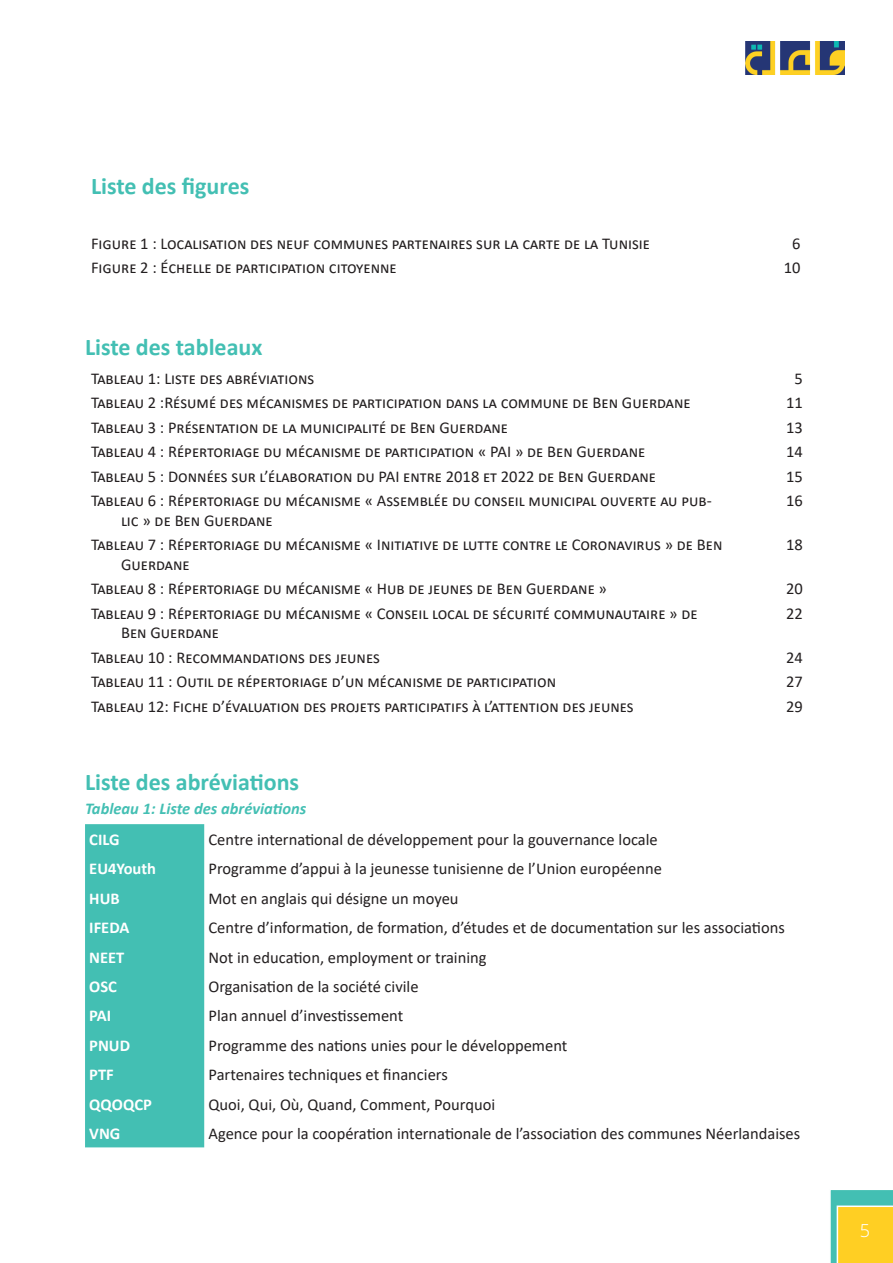
<style>
.page{position:relative;width:893px;height:1263px;background:#fff}
.page>*{position:absolute;margin:0;border:0;box-sizing:border-box;transform-origin:0 0}
.t1{font:700 24px "Calibri";color:#43bfb3}
.t2{font:300 18px "Noto Sans";color:#fff}
.t3{font:16.5px/19.8px "Calibri";color:#231f20}
.t4{font:700 16.5px "Calibri";color:#fff}
.t5{font:italic 700 16.5px "Calibri";color:#43bfb3}
</style>
<div class="page">
<svg style="left:830px;top:1190px;width:63px;height:73px;background:#c9cc56"></svg>
<img style="left:745px;top:41px;width:99px;height:33px">
<div style="left:85px;top:824px;width:119px;height:323px;background:#43bfb3"></div>
<h1 class="t1" style="left:91px;top:169px;width:160px">Liste des figures</h1>
<p class="t3" style="left:91px;top:233px;width:561px">Figure 1 : Localisation des neuf communes partenaires sur la carte de la Tunisie</p>
<p class="t3" style="left:792px;top:233px;width:10px">6</p>
<p class="t3" style="left:91px;top:257px;width:307px">Figure 2 : Échelle de participation citoyenne</p>
<p class="t3" style="left:784px;top:257px;width:18px">10</p>
<h1 class="t1" style="left:85px;top:330px;width:179px">Liste des tableaux</h1>
<p class="t3" style="left:91px;top:368px;width:225px">Tableau 1: Liste des abréviations</p>
<p class="t3" style="left:794px;top:368px;width:10px">5</p>
<p class="t3" style="left:91px;top:393px;width:601px">Tableau 2 :Résumé des mécanismes de participation dans la commune de Ben Guerdane</p>
<p class="t3" style="left:786px;top:393px;width:18px">11</p>
<p class="t3" style="left:91px;top:417px;width:419px">Tableau 3 : Présentation de la municipalité de Ben Guerdane</p>
<p class="t3" style="left:786px;top:417px;width:18px">13</p>
<p class="t3" style="left:91px;top:441px;width:556px">Tableau 4 : Répertoriage du mécanisme de participation « PAI » de Ben Guerdane</p>
<p class="t3" style="left:786px;top:441px;width:18px">14</p>
<p class="t3" style="left:91px;top:466px;width:567px">Tableau 5 : Données sur l’élaboration du PAI entre 2018 et 2022 de Ben Guerdane</p>
<p class="t3" style="left:786px;top:466px;width:18px">15</p>
<p class="t3" style="left:121px;top:490px;width:592px;text-indent:-30px">Tableau 6 : Répertoriage du mécanisme « Assemblée du conseil municipal ouverte au pub&shy;lic » de Ben Guerdane</p>
<p class="t3" style="left:786px;top:490px;width:18px">16</p>
<p class="t3" style="left:121px;top:534px;width:603px;text-indent:-30px">Tableau 7 : Répertoriage du mécanisme « Initiative de lutte contre le Coronavirus » de Ben<br>Guerdane</p>
<p class="t3" style="left:786px;top:534px;width:18px">18</p>
<p class="t3" style="left:91px;top:578px;width:517px">Tableau 8 : Répertoriage du mécanisme « Hub de jeunes de Ben Guerdane »</p>
<p class="t3" style="left:786px;top:578px;width:18px">20</p>
<p class="t3" style="left:121px;top:603px;width:578px;text-indent:-30px">Tableau 9 : Répertoriage du mécanisme « Conseil local de sécurité communautaire » de<br>Ben Guerdane</p>
<p class="t3" style="left:786px;top:603px;width:18px">22</p>
<p class="t3" style="left:91px;top:647px;width:290px">Tableau 10 : Recommandations des jeunes</p>
<p class="t3" style="left:786px;top:647px;width:18px">24</p>
<p class="t3" style="left:91px;top:671px;width:467px">Tableau 11 : Outil de répertoriage d’un mécanisme de participation</p>
<p class="t3" style="left:786px;top:671px;width:18px">27</p>
<p class="t3" style="left:91px;top:696px;width:544px">Tableau 12: Fiche d’évaluation des projets participatifs à l’attention des jeunes</p>
<p class="t3" style="left:786px;top:696px;width:18px">29</p>
<h1 class="t1" style="left:85px;top:765px;width:216px">Liste des abréviations</h1>
<p class="t5" style="left:85px;top:797px;width:223px">Tableau 1: Liste des abréviations</p>
<p class="t4" style="left:89px;top:828px;width:32px">CILG</p>
<p class="t3" style="left:208px;top:829px;width:451px">Centre international de développement pour la gouvernance locale</p>
<p class="t4" style="left:89px;top:857px;width:68px">EU4Youth</p>
<p class="t3" style="left:208px;top:859px;width:455px">Programme d’appui à la jeunesse tunisienne de l’Union européenne</p>
<p class="t4" style="left:89px;top:887px;width:32px">HUB</p>
<p class="t3" style="left:208px;top:888px;width:252px">Mot en anglais qui désigne un moyeu</p>
<p class="t4" style="left:89px;top:916px;width:42px">IFEDA</p>
<p class="t3" style="left:208px;top:917px;width:578px">Centre d’information, de formation, d’études et de documentation sur les associations</p>
<p class="t4" style="left:89px;top:945px;width:37px">NEET</p>
<p class="t3" style="left:208px;top:947px;width:280px">Not in education, employment or training</p>
<p class="t4" style="left:89px;top:975px;width:29px">OSC</p>
<p class="t3" style="left:208px;top:976px;width:212px">Organisation de la société civile</p>
<p class="t4" style="left:89px;top:1004px;width:24px">PAI</p>
<p class="t3" style="left:208px;top:1005px;width:196px">Plan annuel d’investissement</p>
<p class="t4" style="left:89px;top:1033px;width:42px">PNUD</p>
<p class="t3" style="left:208px;top:1035px;width:360px">Programme des nations unies pour le développement</p>
<p class="t4" style="left:89px;top:1063px;width:26px">PTF</p>
<p class="t3" style="left:208px;top:1064px;width:241px">Partenaires techniques et financiers</p>
<p class="t4" style="left:89px;top:1092px;width:64px">QQOQCP</p>
<p class="t3" style="left:208px;top:1094px;width:288px">Quoi, Qui, Où, Quand, Comment, Pourquoi</p>
<p class="t4" style="left:89px;top:1122px;width:33px">VNG</p>
<p class="t3" style="left:208px;top:1123px;width:593px">Agence pour la coopération internationale de l’association des communes Néerlandaises</p>
<p class="t2" style="left:860px;top:1217px;width:12px">5</p>
</div>
